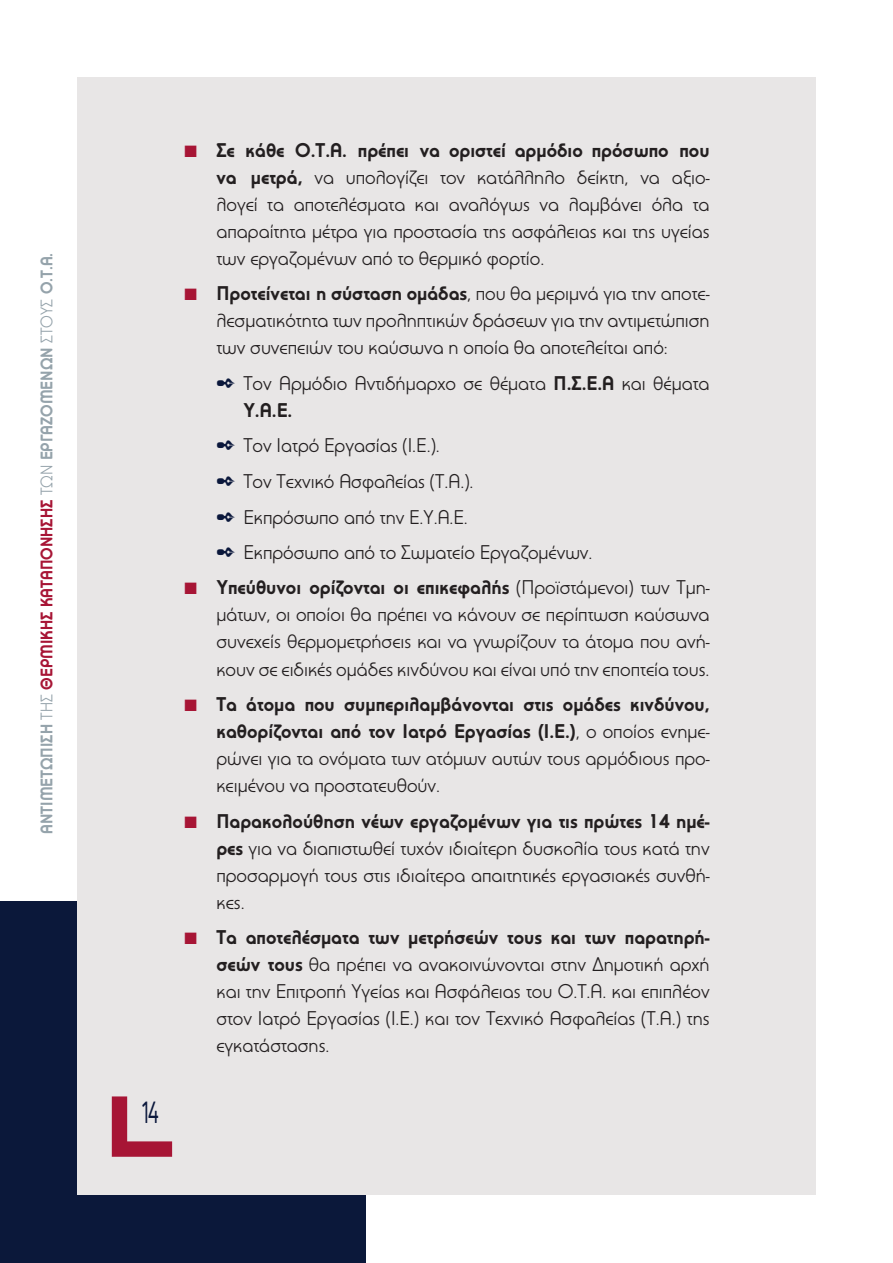
<style>
.page{position:relative;width:893px;height:1263px;background:#fff}
.page>*{position:absolute;margin:0;border:0;box-sizing:border-box;transform-origin:0 0}
.t1{font:30px "Uni Neue";color:#0a173b;scale:.63 1}
.t2{font:19.5px/27px "PF Universal";color:#231f20;text-align:justify}
.t3{font:700 16.5px "PF Universal";color:#95a3ab;scale:.95 1}
.s1{font-weight:400}
.s2{color:#a71535}
.s3{font-weight:700}
.s4{color:#0a173b}
</style>
<div class="page">
<div style="left:0;top:901px;width:365px;height:362px;background:#0b183a"></div>
<div style="left:77px;top:77px;width:739px;height:1117px;background:#e8e6e6"></div>
<svg style="left:112px;top:1096px;width:60px;height:61px"></svg>
<p class="t3" style="left:37px;top:834px;width:613px;rotate:-90deg">ΑΝΤΙΜΕΤΩΠΙΣΗ <span class="s1">ΤΗΣ</span> <span class="s2">ΘΕΡΜΙΚΗΣ ΚΑΤΑΠΟΝΗΣΗΣ</span> <span class="s1">ΤΩΝ</span> ΕΡΓΑΖΟΜΕΝΩΝ <span class="s1">ΣΤΟΥΣ</span> Ο.Τ.Α.</p>
<h1 class="t1" style="left:142px;top:1093px;width:28px">14</h1>
<p class="t2" style="left:216px;top:136px;width:495px;text-indent:-32px"><span class="s2">■</span> <span class="s3">Σε κάθε Ο.Τ.Α. πρέπει να οριστεί αρμόδιο πρόσωπο που να μετρά,</span> να υπολογίζει τον κατάλληλο δείκτη, να αξιο&shy;λογεί τα αποτελέσματα και αναλόγως να λαμβάνει όλα τα απαραίτητα μέτρα για προστασία της ασφάλειας και της υγείας των εργαζομένων από το θερμικό φορτίο.</p>
<p class="t2" style="left:216px;top:280px;width:495px;text-indent:-32px"><span class="s2">■</span> <span class="s3">Προτείνεται η σύσταση ομάδας</span>, που θα μεριμνά για την αποτε&shy;λεσματικότητα των προληπτικών δράσεων για την αντιμετώπιση των συνεπειών του καύσωνα η οποία θα αποτελείται από:</p>
<p class="t2" style="left:243px;top:369px;width:468px;text-indent:-27px"><span class="s4">✒</span> Τον Αρμόδιο Αντιδήμαρχο σε θέματα <span class="s3">Π.Σ.Ε.Α</span> και θέματα<br><span class="s3">Υ.Α.Ε.</span></p>
<p class="t2" style="left:216px;top:428px;width:378px;line-height:35.5px;text-align:left"><span class="s4">✒</span> Τον Ιατρό Εργασίας (Ι.Ε.).<br><span class="s4">✒</span> Τον Τεχνικό Ασφαλείας (Τ.Α.).<br><span class="s4">✒</span> Εκπρόσωπο από την Ε.Υ.Α.Ε.<br><span class="s4">✒</span> Εκπρόσωπο από το Σωματείο Εργαζομένων.</p>
<p class="t2" style="left:216px;top:574px;width:495px;text-indent:-32px"><span class="s2">■</span> <span class="s3">Υπεύθυνοι ορίζονται οι επικεφαλής</span> (Προϊστάμενοι) των Τμη&shy;μάτων, οι οποίοι θα πρέπει να κάνουν σε περίπτωση καύσωνα συνεχείς θερμομετρήσεις και να γνωρίζουν τα άτομα που ανή&shy;κουν σε ειδικές ομάδες κινδύνου και είναι υπό την εποπτεία τους.</p>
<p class="t2" style="left:216px;top:690px;width:495px;text-indent:-32px"><span class="s2">■</span> <span class="s3">Τα άτομα που συμπεριλαμβάνονται στις ομάδες κινδύνου, καθορίζονται από τον Ιατρό Εργασίας (Ι.Ε.)</span>, ο οποίος ενημε&shy;ρώνει για τα ονόματα των ατόμων αυτών τους αρμόδιους προ&shy;κειμένου να προστατευθούν.</p>
<p class="t2" style="left:216px;top:807px;width:495px;text-indent:-32px"><span class="s2">■</span> <span class="s3">Παρακολούθηση νέων εργαζομένων για τις πρώτες 14 ημέ&shy;ρες</span> για να διαπιστωθεί τυχόν ιδιαίτερη δυσκολία τους κατά την προσαρμογή τους στις ιδιαίτερα απαιτητικές εργασιακές συνθή&shy;κες.</p>
<p class="t2" style="left:216px;top:923px;width:495px;text-indent:-32px"><span class="s2">■</span> <span class="s3">Τα αποτελέσματα των μετρήσεών τους και των παρατηρή&shy;σεών τους</span> θα πρέπει να ανακοινώνονται στην Δημοτική αρχή και την Επιτροπή Υγείας και Ασφάλειας του Ο.Τ.Α. και επιπλέον στον Ιατρό Εργασίας (Ι.Ε.) και τον Τεχνικό Ασφαλείας (Τ.Α.) της εγκατάστασης.</p>
</div>
